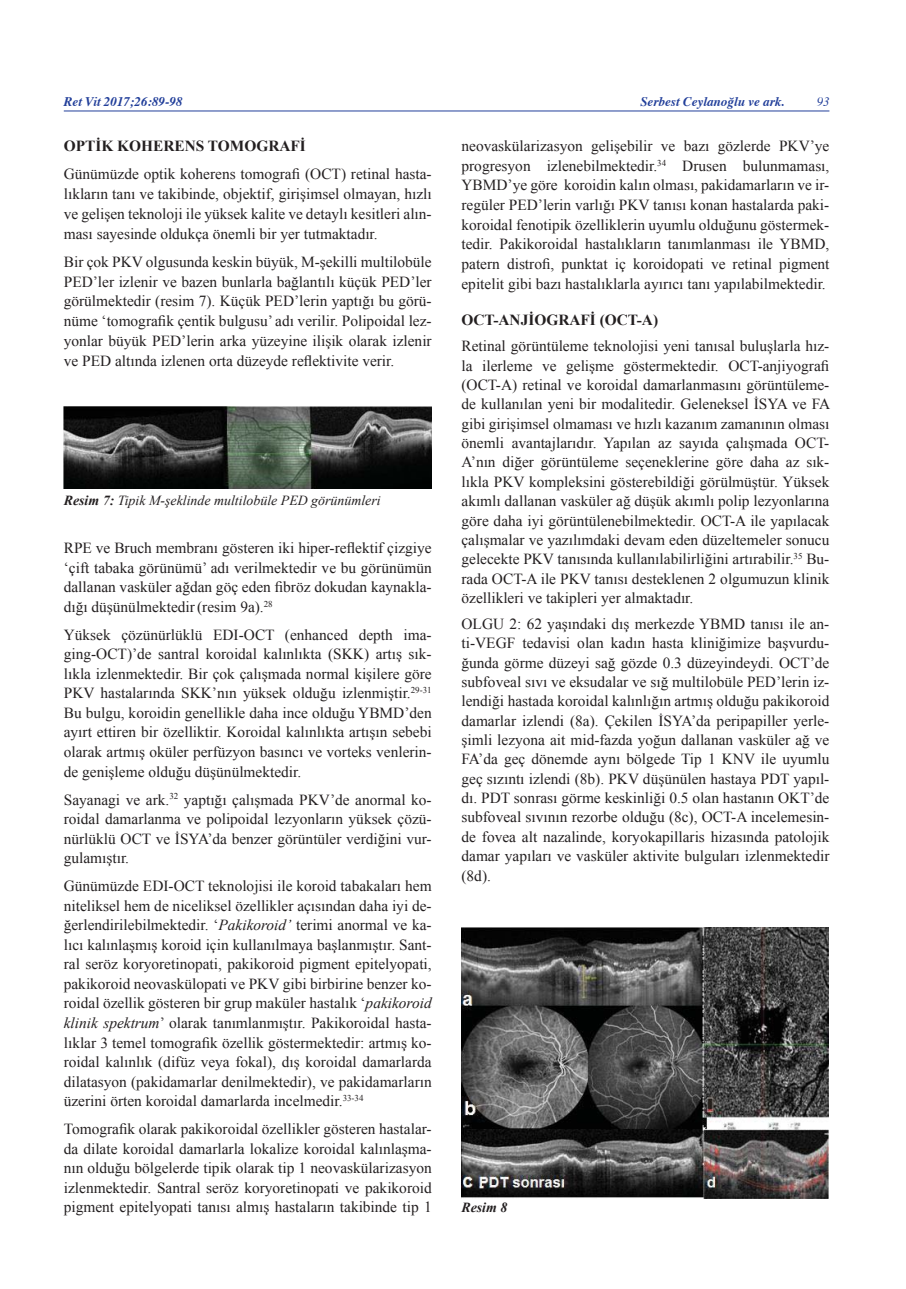
<style>
.page{position:relative;width:906px;height:1289px;background:#fff}
.page>*{position:absolute;margin:0;border:0;box-sizing:border-box;transform-origin:0 0}
.t1{font:15.3px/19.5px "Times New Roman";color:#231f20;text-align:justify}
.t2{font:700 15.3px "Times New Roman";color:#231f20}
.t3{font:italic 13.8px "Times New Roman";color:#231f20}
.t4{font:italic 700 13.8px "Times New Roman";color:#231f20}
.t5{font:italic 700 13.2px "Times";color:#223f9a}
.t6{font:italic 12.75px "Times";color:#223f9a}
.s1{font-weight:700}
.s2{font-style:italic}
</style>
<div class="page">
<hr style="left:64px;top:111px;width:765px;height:1px;background:#223f9a">
<img style="left:64px;top:406px;width:368px;height:82px">
<img style="left:461px;top:927px;width:368px;height:270px">
<p class="t5" style="left:64px;top:96px;width:120px">Ret Vit 2017;26:89-98</p>
<p class="t5" style="left:640px;top:96px;width:146px">Serbest Ceylanoğlu ve ark.</p>
<p class="t6" style="left:816px;top:97px;width:14px">93</p>
<p class="t2" style="left:64px;top:137px;width:244px">OPTİK KOHERENS TOMOGRAFİ</p>
<p class="t1" style="left:64px;top:164px;width:369px">Günümüzde optik koherens tomografi (OCT) retinal hasta&shy;lıkların tanı ve takibinde, objektif, girişimsel olmayan, hızlı ve gelişen teknoloji ile yüksek kalite ve detaylı kesitleri alın&shy;ması sayesinde oldukça önemli bir yer tutmaktadır.</p>
<p class="t1" style="left:64px;top:252px;width:369px">Bir çok PKV olgusunda keskin büyük, M-şekilli multilobüle PED’ler izlenir ve bazen bunlarla bağlantılı küçük PED’ler görülmektedir (resim 7). Küçük PED’lerin yaptığı bu görü&shy;nüme ‘tomografik çentik bulgusu’ adı verilir. Polipoidal lez&shy;yonlar büyük PED’lerin arka yüzeyine ilişik olarak izlenir ve PED altında izlenen orta düzeyde reflektivite verir.</p>
<p class="t3" style="left:64px;top:492px;width:318px"><span class="s1">Resim 7:</span> Tipik M-şeklinde multilobüle PED görünümleri</p>
<p class="t1" style="left:64px;top:538px;width:369px">RPE ve Bruch membranı gösteren iki hiper-reflektif çizgiye ‘çift tabaka görünümü’ adı verilmektedir ve bu görünümün dallanan vasküler ağdan göç eden fibröz dokudan kaynakla&shy;dığı düşünülmektedir(resim 9a).<sup>28</sup></p>
<p class="t1" style="left:64px;top:625px;width:369px">Yüksek çözünürlüklü EDI-OCT (enhanced depth ima&shy;ging-OCT)’de santral koroidal kalınlıkta (SKK) artış sık&shy;lıkla izlenmektedir. Bir çok çalışmada normal kişilere göre PKV hastalarında SKK’nın yüksek olduğu izlenmiştir.<sup>29-31<br></sup>Bu bulgu, koroidin genellikle daha ince olduğu YBMD’den ayırt ettiren bir özelliktir. Koroidal kalınlıkta artışın sebebi olarak artmış oküler perfüzyon basıncı ve vorteks venlerin&shy;de genişleme olduğu düşünülmektedir.</p>
<p class="t1" style="left:64px;top:789px;width:369px">Sayanagi ve ark.<sup>32</sup> yaptığı çalışmada PKV’de anormal ko&shy;roidal damarlanma ve polipoidal lezyonların yüksek çözü&shy;nürlüklü OCT ve İSYA’da benzer görüntüler verdiğini vur&shy;gulamıştır.</p>
<p class="t1" style="left:64px;top:876px;width:369px">Günümüzde EDI-OCT teknolojisi ile koroid tabakaları hem niteliksel hem de niceliksel özellikler açısından daha iyi de&shy;ğerlendirilebilmektedir. ‘<span class="s2">Pakikoroid’</span> terimi anormal ve ka&shy;lıcı kalınlaşmış koroid için kullanılmaya başlanmıştır. Sant&shy;ral seröz koryoretinopati, pakikoroid pigment epitelyopati, pakikoroid neovaskülopati ve PKV gibi birbirine benzer ko&shy;roidal özellik gösteren bir grup maküler hastalık ‘<span class="s2">pakikoroid klinik spektrum</span>’ olarak tanımlanmıştır. Pakikoroidal hasta&shy;lıklar 3 temel tomografik özellik göstermektedir: artmış ko&shy;roidal kalınlık (difüz veya fokal), dış koroidal damarlarda dilatasyon (pakidamarlar denilmektedir), ve pakidamarların üzerini örten koroidal damarlarda incelmedir.<sup>33-34</sup></p>
<p class="t1" style="left:64px;top:1119px;width:369px">Tomografik olarak pakikoroidal özellikler gösteren hastalar&shy;da dilate koroidal damarlarla lokalize koroidal kalınlaşma&shy;nın olduğu bölgelerde tipik olarak tip 1 neovaskülarizasyon izlenmektedir. Santral seröz koryoretinopati ve pakikoroid pigment epitelyopati tanısı almış hastaların takibinde tip 1</p>
<p class="t1" style="left:461px;top:136px;width:369px">neovaskülarizasyon gelişebilir ve bazı gözlerde PKV’ye progresyon izlenebilmektedir.<sup>34</sup> Drusen bulunmaması, YBMD’ye göre koroidin kalın olması, pakidamarların ve ir&shy;regüler PED’lerin varlığı PKV tanısı konan hastalarda paki&shy;koroidal fenotipik özelliklerin uyumlu olduğunu göstermek&shy;tedir. Pakikoroidal hastalıkların tanımlanması ile YBMD, patern distrofi, punktat iç koroidopati ve retinal pigment epitelit gibi bazı hastalıklarla ayırıcı tanı yapılabilmektedir.</p>
<p class="t2" style="left:461px;top:312px;width:198px">OCT-ANJİOGRAFİ (OCT-A)</p>
<p class="t1" style="left:461px;top:336px;width:370px">Retinal görüntüleme teknolojisi yeni tanısal buluşlarla hız&shy;la ilerleme ve gelişme göstermektedir. OCT-anjiyografi (OCT-A) retinal ve koroidal damarlanmasını görüntüleme&shy;de kullanılan yeni bir modalitedir. Geleneksel İSYA ve FA gibi girişimsel olmaması ve hızlı kazanım zamanının olması önemli avantajlarıdır. Yapılan az sayıda çalışmada OCT-A’nın diğer görüntüleme seçeneklerine göre daha az sık&shy;lıkla PKV kompleksini gösterebildiği görülmüştür. Yüksek akımlı dallanan vasküler ağ düşük akımlı polip lezyonlarına göre daha iyi görüntülenebilmektedir. OCT-A ile yapılacak çalışmalar ve yazılımdaki devam eden düzeltemeler sonucu gelecekte PKV tanısında kullanılabilirliğini artırabilir.<sup>35</sup> Bu&shy;rada OCT-A ile PKV tanısı desteklenen 2 olgumuzun klinik özellikleri ve takipleri yer almaktadır.</p>
<p class="t1" style="left:461px;top:614px;width:369px">OLGU 2: 62 yaşındaki dış merkezde YBMD tanısı ile an&shy;ti-VEGF tedavisi olan kadın hasta kliniğimize başvurdu&shy;ğunda görme düzeyi sağ gözde 0.3 düzeyindeydi. OCT’de subfoveal sıvı ve eksudalar ve sığ multilobüle PED’lerin iz&shy;lendiği hastada koroidal kalınlığın artmış olduğu pakikoroid damarlar izlendi (8a). Çekilen İSYA’da peripapiller yerle&shy;şimli lezyona ait mid-fazda yoğun dallanan vasküler ağ ve FA’da geç dönemde aynı bölgede Tip 1 KNV ile uyumlu geç sızıntı izlendi (8b). PKV düşünülen hastaya PDT yapıl&shy;dı. PDT sonrası görme keskinliği 0.5 olan hastanın OKT’de subfoveal sıvının rezorbe olduğu (8c), OCT-A incelemesin&shy;de fovea alt nazalinde, koryokapillaris hizasında patolojik damar yapıları ve vasküler aktivite bulguları izlenmektedir (8d).</p>
<p class="t4" style="left:461px;top:1200px;width:47px">Resim 8</p>
</div>
